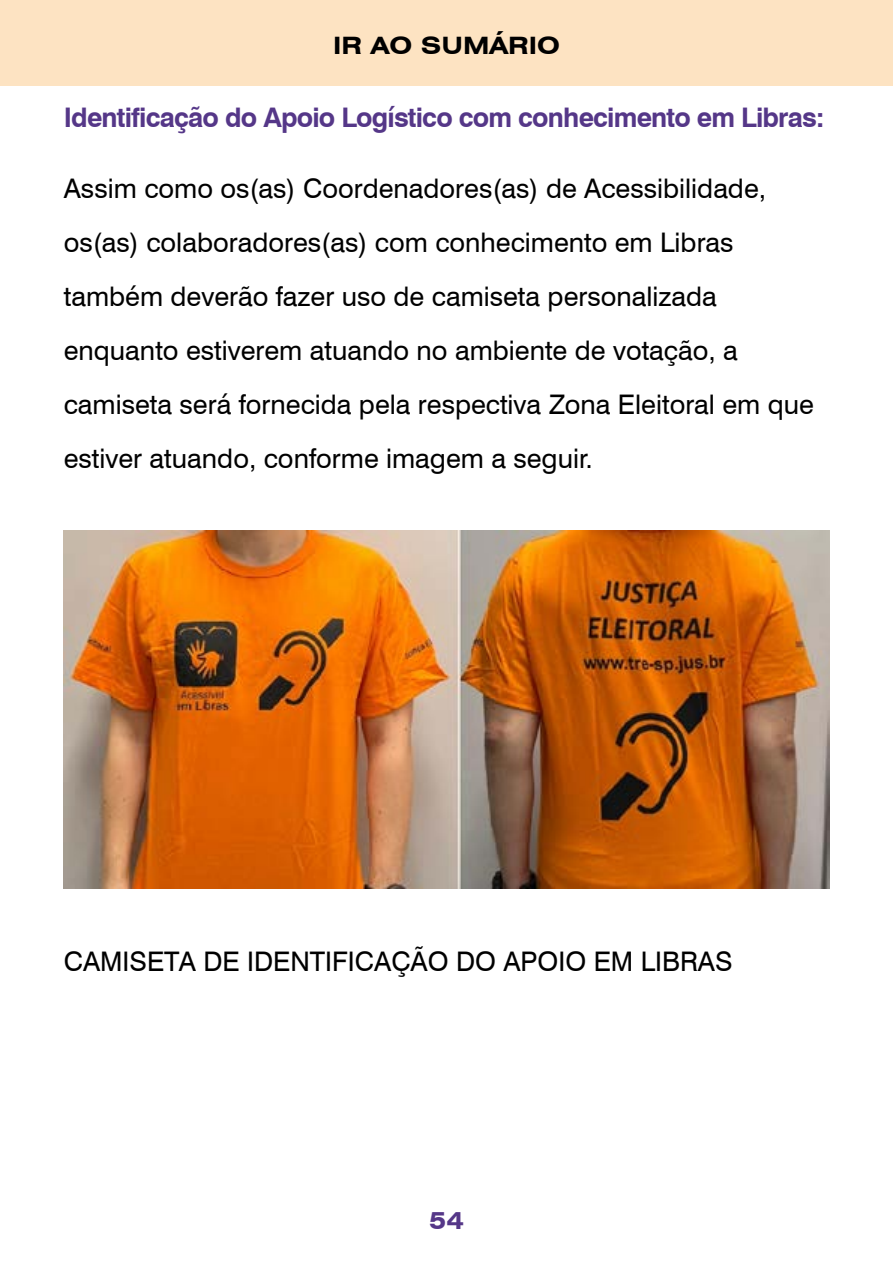
<style>
.page{position:relative;width:893px;height:1263px;background:#fff}
.page>*{position:absolute;margin:0;border:0;box-sizing:border-box;transform-origin:0 0}
.texto-01{font:27px/54px "Swiss 721 BT";color:#000}
.Titulo_-_02{font:700 27px "Swiss 721 BT";letter-spacing:-.03em;color:#553788}
.t1{font:700 expanded 24px "Swiss 721 BT";color:#000}
.t2{font:700 expanded 24px "Swiss 721 BT";color:#553788}
</style>
<div class="page">
<img style="left:64px;top:530px;width:765px;height:359px">
<div style="left:0;top:0;width:893px;height:85px;background:#fde3c2"></div>
<p class="t1" style="left:333px;top:31px;width:228px">IR AO SUMÁRIO</p>
<p class="Titulo_-_02" style="left:64px;top:101px;width:762px">Identificação do Apoio Logístico com conhecimento em Libras:</p>
<p class="texto-01" style="left:64px;top:161px;width:752px">Assim como os(as) Coordenadores(as) de Acessibilidade, os(as) colaboradores(as) com conhecimento em Libras também deverão fazer uso de camiseta personalizada enquanto estiverem atuando no ambiente de votação, a camiseta será fornecida pela respectiva Zona Eleitoral em que estiver atuando, conforme imagem a seguir.</p>
<p class="texto-01" style="left:64px;top:934px;width:670px">CAMISETA DE IDENTIFICAÇÃO DO APOIO EM LIBRAS</p>
<p class="t2" style="left:429px;top:1206px;width:36px">54</p>
</div>
